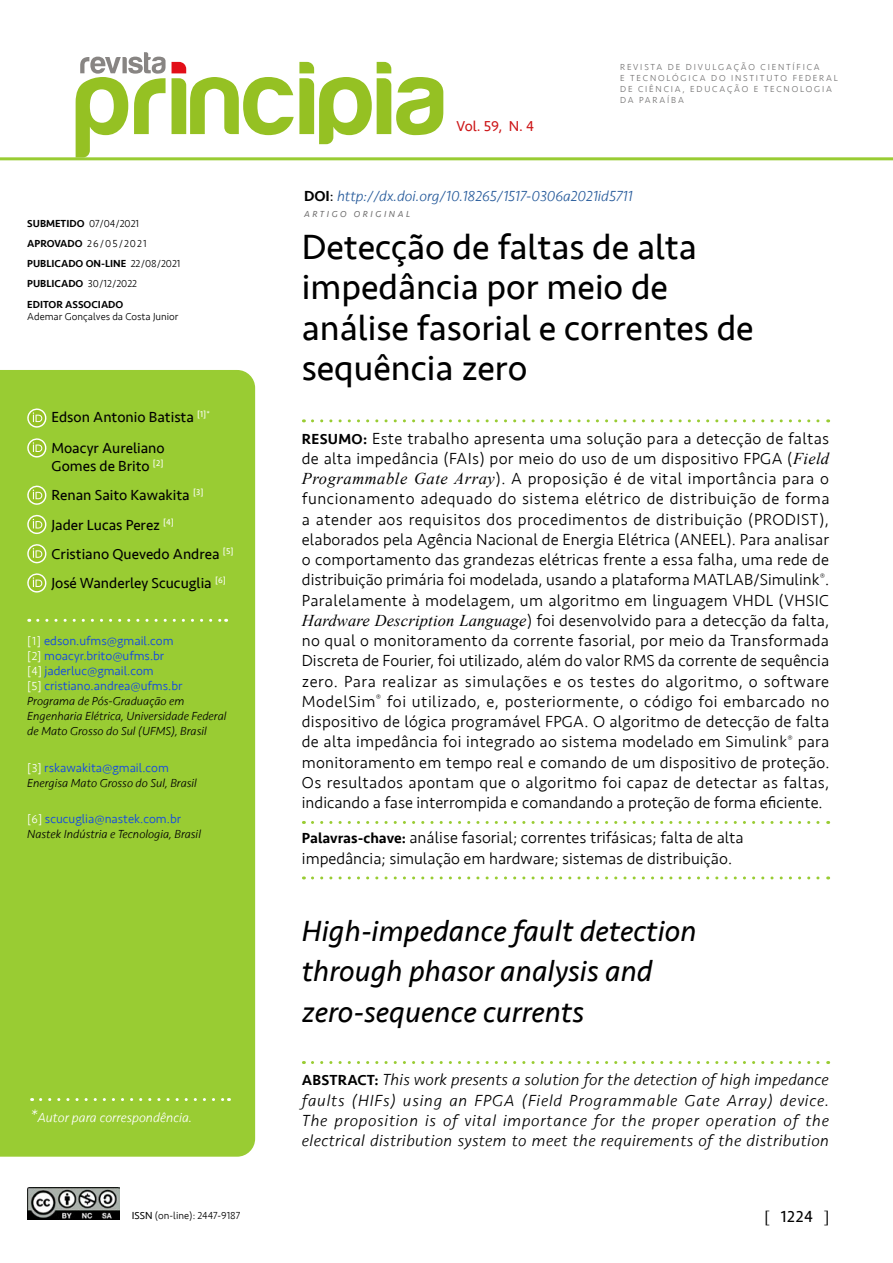
<style>
.page{position:relative;width:893px;height:1263px;background:#fff}
.page>*{position:absolute;margin:0;border:0;box-sizing:border-box;transform-origin:0 0}
.t1{font:36px/40.5px "Seravek";color:#000}
.t2{font:italic 30px/40.5px "Seravek";color:#000}
.t3{font:300 16.5px/20.2px "Seravek";color:#000;text-align:justify}
.t4{font:italic 300 16.5px/20.2px "Seravek";letter-spacing:.025em;color:#000;text-align:justify}
.t5{font:16.5px "Seravek";color:#000}
.t6{font:15px/29.2px "Seravek";color:#000}
.t7{font:italic 300 15px "Seravek";color:#275b9b}
.t8{font:14.7px "Seravek";color:#cd1719}
.t9{font:italic 300 13.5px "Seravek";color:#fff}
.t10{font:300 12.75px/15px "Seravek";color:#0d42eb}
.t11{font:italic 300 12px/15px "Seravek";color:#000}
.t12{font:500 10.5px/20.2px "Seravek";color:#000}
.t13{font:300 10.5px "Seravek";color:#000}
.t14{font:300 9px/10.8px "Seravek";letter-spacing:.2em;color:#706f6f}
.t15{font:italic 9px "Seravek";letter-spacing:.285em;color:#706f6f}
.s1{font-weight:300}
.s2{font-size:12px;color:#fff}
.s3{font-size:18px}
.s4{font-weight:400}
.s5{font-weight:500;font-style:normal;color:#000}
.s6{font-weight:400;font-style:normal;color:#000}
.s7{font-weight:500;font-size:15px}
.s8{font-family:"Times New Roman";font-weight:400;font-style:italic}
.s9{font-weight:500;font-style:normal;font-size:15px}
.s10{font-family:"Times New Roman"}
</style>
<div class="page">
<div style="left:0;top:370px;width:255px;height:787px;background:#9c3"></div>
<svg style="left:172px;top:62px;width:271px;height:82px"></svg>
<svg style="left:76px;top:52px;width:90px;height:105px"></svg>
<img style="left:28px;top:1187px;width:91px;height:32px">
<svg style="left:41px;top:1098px;width:188px;height:3px"></svg>
<svg style="left:312px;top:419px;width:517px;height:3px"></svg>
<svg style="left:312px;top:821px;width:517px;height:3px"></svg>
<svg style="left:312px;top:876px;width:517px;height:3px"></svg>
<svg style="left:312px;top:1061px;width:517px;height:3px"></svg>
<svg style="left:27px;top:408px;width:20px;height:21px"></svg>
<svg style="left:27px;top:438px;width:20px;height:21px"></svg>
<svg style="left:27px;top:486px;width:20px;height:20px"></svg>
<svg style="left:27px;top:515px;width:20px;height:20px"></svg>
<svg style="left:27px;top:544px;width:20px;height:20px"></svg>
<svg style="left:27px;top:573px;width:20px;height:21px"></svg>
<svg style="left:38px;top:619px;width:189px;height:3px"></svg>
<hr style="left:0;top:157px;width:893px;height:3px;background:#9c3">
<p class="t12" style="left:27px;top:213px;width:155px">SUBMETIDO <span class="s1">07/04/2021<br></span>APROVADO <span class="s1">26/05/2021<br></span>PUBLICADO ON-LINE <span class="s1">22/08/2021<br></span>PUBLICADO <span class="s1">30/12/2022<br></span>EDITOR ASSOCIADO</p>
<p class="t13" style="left:27px;top:311px;width:153px">Ademar Gonçalves da Costa Junior</p>
<p class="t6" style="left:52px;top:402px;width:160px;line-height:30.8px">Edson Antonio Batista <sup>[1]*<br></sup>Moacyr Aureliano</p>
<p class="t6" style="left:52px;top:451px;width:184px">Gomes de Brito <sup>[2]<br></sup>Renan Saito Kawakita <sup>[3]<br></sup>Jader Lucas Perez <sup>[4]<br></sup>Cristiano Quevedo Andrea <sup>[5]<br></sup>José Wanderley Scucuglia <sup>[6]</sup></p>
<p class="t10" style="left:27px;top:633px;width:157px"><span class="s2">[1]</span> edson.ufms@gmail.com <span class="s2">[2]</span> moacyr.brito@ufms.br<br><span class="s2">[4]</span> jaderluc@gmail.com<br><span class="s2">[5]</span> cristiano.andrea@ufms.br</p>
<p class="t11" style="left:27px;top:694px;width:201px">Programa de Pós-Graduação em<br>Engenharia Elétrica, Universidade Federal de Mato Grosso do Sul (UFMS), Brasil</p>
<p class="t10" style="left:27px;top:760px;width:143px"><span class="s2">[3]</span> rskawakita@gmail.com</p>
<p class="t11" style="left:27px;top:775px;width:171px">Energisa Mato Grosso do Sul, Brasil</p>
<p class="t10" style="left:27px;top:812px;width:155px"><span class="s2">[6]</span> scucuglia@nastek.com.br</p>
<p class="t11" style="left:27px;top:827px;width:175px">Nastek Indústria e Tecnologia, Brasil</p>
<p class="t9" style="left:30px;top:1110px;width:164px"><span class="s3">*</span>Autor para correspondência.</p>
<p class="t13" style="left:132px;top:1210px;width:110px"><span class="s4">ISSN</span> (on-line): 2447-9187</p>
<p class="t8" style="left:456px;top:115px;width:79px">Vol. 59, N. 4</p>
<p class="t14" style="left:620px;top:62px;width:219px">REVISTA DE DIVULGAÇÃO CIENTÍFICA<br>E TECNOLÓGICA DO INSTITUTO FEDERAL<br>DE CIÊNCIA, EDUCAÇÃO E TECNOLOGIA<br>DA PARAÍBA</p>
<p class="t7" style="left:304px;top:187px;width:330px"><span class="s5">DOI</span><span class="s6">:</span> http://dx.doi.org/10.18265/1517-0306a2021id5711</p>
<h1 class="t1" style="left:302px;top:226px;width:453px">Detecção de faltas de alta impedância por meio de análise fasorial e correntes de sequência zero</h1>
<p class="t15" style="left:304px;top:207px;width:108px">ARTIGO ORIGINAL</p>
<p class="t3" style="left:302px;top:428px;width:529px"><span class="s7">RESUMO:</span> Este trabalho apresenta uma solução para a detecção de faltas de alta impedância (FAIs) por meio do uso de um dispositivo FPGA (<span class="s8">Field Programmable Gate Array</span>). A proposição é de vital importância para o funcionamento adequado do sistema elétrico de distribuição de forma a atender aos requisitos dos procedimentos de distribuição (PRODIST), elaborados pela Agência Nacional de Energia Elétrica (ANEEL). Para analisar o comportamento das grandezas elétricas frente a essa falha, uma rede de distribuição primária foi modelada, usando a plataforma MATLAB/Simulink<sup>®</sup>.<br>Paralelamente à modelagem, um algoritmo em linguagem VHDL (VHSIC <span class="s8">Hardware Description Language</span>) foi desenvolvido para a detecção da falta, no qual o monitoramento da corrente fasorial, por meio da Transformada Discreta de Fourier, foi utilizado, além do valor RMS da corrente de sequência zero. Para realizar as simulações e os testes do algoritmo, o software ModelSim<sup>®</sup> foi utilizado, e, posteriormente, o código foi embarcado no dispositivo de lógica programável FPGA. O algoritmo de detecção de falta de alta impedância foi integrado ao sistema modelado em Simulink<sup>®</sup> para monitoramento em tempo real e comando de um dispositivo de proteção.<br>Os resultados apontam que o algoritmo foi capaz de detectar as faltas, indicando a fase interrompida e comandando a proteção de forma eficiente.</p>
<p class="t3" style="left:302px;top:828px;width:443px"><span class="s7">Palavras-chave:</span> análise fasorial; correntes trifásicas; falta de alta impedância; simulação em hardware; sistemas de distribuição.</p>
<h2 class="t2" style="left:302px;top:910px;width:396px">High-impedance fault detection through phasor analysis and zero-sequence currents</h2>
<p class="t4" style="left:302px;top:1070px;width:529px"><span class="s9">ABSTRACT:</span> This work presents a solution for the detection of high impedance faults (HIFs) using an FPGA (Field Programmable Gate Array) device.<br>The proposition is of vital importance for the proper operation of the electrical distribution system to meet the requirements of the distribution</p>
<p class="t5" style="left:764px;top:1204px;width:66px"><span class="s10">[</span> 1224 <span class="s10">]</span></p>
</div>
